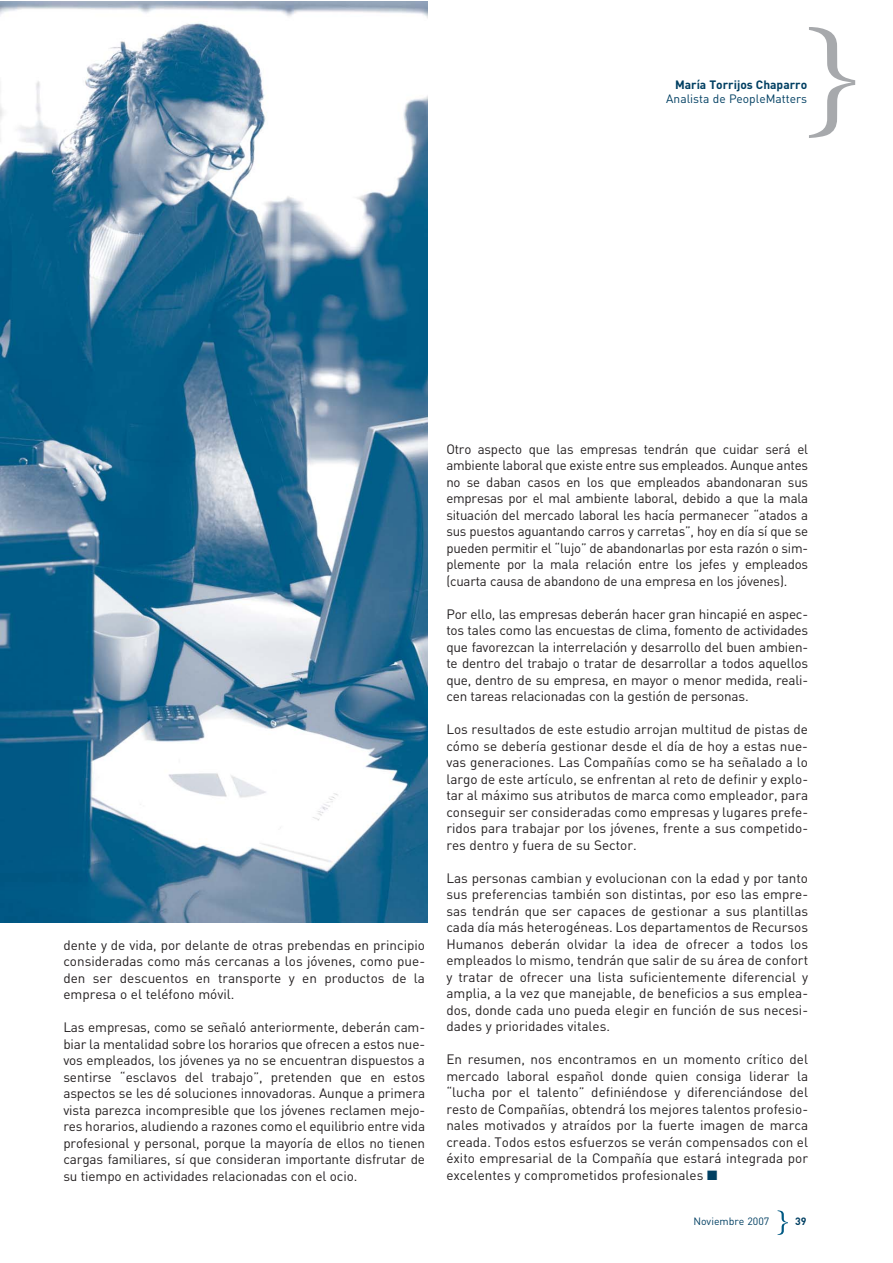
<style>
.page{position:relative;width:893px;height:1263px;background:#fff}
.page>*{position:absolute;margin:0;border:0;box-sizing:border-box;transform-origin:0 0}
.t1{font:13.5px/16.5px "DIN";color:#231f20;text-align:justify}
.t2{font:12px "DIN";color:#003f62}
.t3{font:700 12px "DIN";color:#003f62}
.t4{font:10.5px "DIN";color:#003f62}
.t5{font:700 10.5px "DIN";color:#003f62}
.s1{color:#003f62}
</style>
<div class="page">
<svg style="left:777px;top:1210px;width:10px;height:25px"></svg>
<svg style="left:809px;top:27px;width:46px;height:111px"></svg>
<img style="left:1px;top:2px;width:426px;height:921px">
<p class="t3" style="left:675px;top:81px;width:134px">María Torrijos Chaparro</p>
<p class="t2" style="left:666px;top:95px;width:142px">Analista de PeopleMatters</p>
<p class="t1" style="left:63px;top:938px;width:363px">dente y de vida, por delante de otras prebendas en principio consideradas como más cercanas a los jóvenes, como pue&shy;den ser descuentos en transporte y en productos de la empresa o el teléfono móvil.</p>
<p class="t1" style="left:63px;top:1020px;width:363px">Las empresas, como se señaló anteriormente, deberán cam&shy;biar la mentalidad sobre los horarios que ofrecen a estos nue&shy;vos empleados, los jóvenes ya no se encuentran dispuestos a sentirse “esclavos del trabajo”, pretenden que en estos aspectos se les dé soluciones innovadoras. Aunque a primera vista parezca incompresible que los jóvenes reclamen mejo&shy;res horarios, aludiendo a razones como el equilibrio entre vida profesional y personal, porque la mayoría de ellos no tienen cargas familiares, sí que consideran importante disfrutar de su tiempo en actividades relacionadas con el ocio.</p>
<p class="t1" style="left:446px;top:442px;width:363px">Otro aspecto que las empresas tendrán que cuidar será el ambiente laboral que existe entre sus empleados. Aunque antes no se daban casos en los que empleados abandonaran sus empresas por el mal ambiente laboral, debido a que la mala situación del mercado laboral les hacía permanecer “atados a sus puestos aguantando carros y carretas”, hoy en día sí que se pueden permitir el “lujo” de abandonarlas por esta razón o sim&shy;plemente por la mala relación entre los jefes y empleados (cuarta causa de abandono de una empresa en los jóvenes).</p>
<p class="t1" style="left:446px;top:607px;width:363px">Por ello, las empresas deberán hacer gran hincapié en aspec&shy;tos tales como las encuestas de clima, fomento de actividades que favorezcan la interrelación y desarrollo del buen ambien&shy;te dentro del trabajo o tratar de desarrollar a todos aquellos que, dentro de su empresa, en mayor o menor medida, reali&shy;cen tareas relacionadas con la gestión de personas.</p>
<p class="t1" style="left:446px;top:723px;width:363px">Los resultados de este estudio arrojan multitud de pistas de cómo se debería gestionar desde el día de hoy a estas nue&shy;vas generaciones. Las Compañías como se ha señalado a lo largo de este artículo, se enfrentan al reto de definir y explo&shy;tar al máximo sus atributos de marca como empleador, para conseguir ser consideradas como empresas y lugares prefe&shy;ridos para trabajar por los jóvenes, frente a sus competido&shy;res dentro y fuera de su Sector.</p>
<p class="t1" style="left:446px;top:871px;width:363px">Las personas cambian y evolucionan con la edad y por tanto sus preferencias también son distintas, por eso las empre&shy;sas tendrán que ser capaces de gestionar a sus plantillas cada día más heterogéneas. Los departamentos de Recursos Humanos deberán olvidar la idea de ofrecer a todos los empleados lo mismo, tendrán que salir de su área de confort y tratar de ofrecer una lista suficientemente diferencial y amplia, a la vez que manejable, de beneficios a sus emplea&shy;dos, donde cada uno pueda elegir en función de sus necesi&shy;dades y prioridades vitales.</p>
<p class="t1" style="left:446px;top:1053px;width:363px">En resumen, nos encontramos en un momento crítico del mercado laboral español donde quien consiga liderar la “lucha por el talento” definiéndose y diferenciándose del resto de Compañías, obtendrá los mejores talentos profesio&shy;nales motivados y atraídos por la fuerte imagen de marca creada. Todos estos esfuerzos se verán compensados con el éxito empresarial de la Compañía que estará integrada por excelentes y comprometidos profesionales <span class="s1">■</span></p>
<p class="t4" style="left:693px;top:1218px;width:77px">Noviembre 2007</p>
<p class="t5" style="left:795px;top:1218px;width:13px">39</p>
</div>
